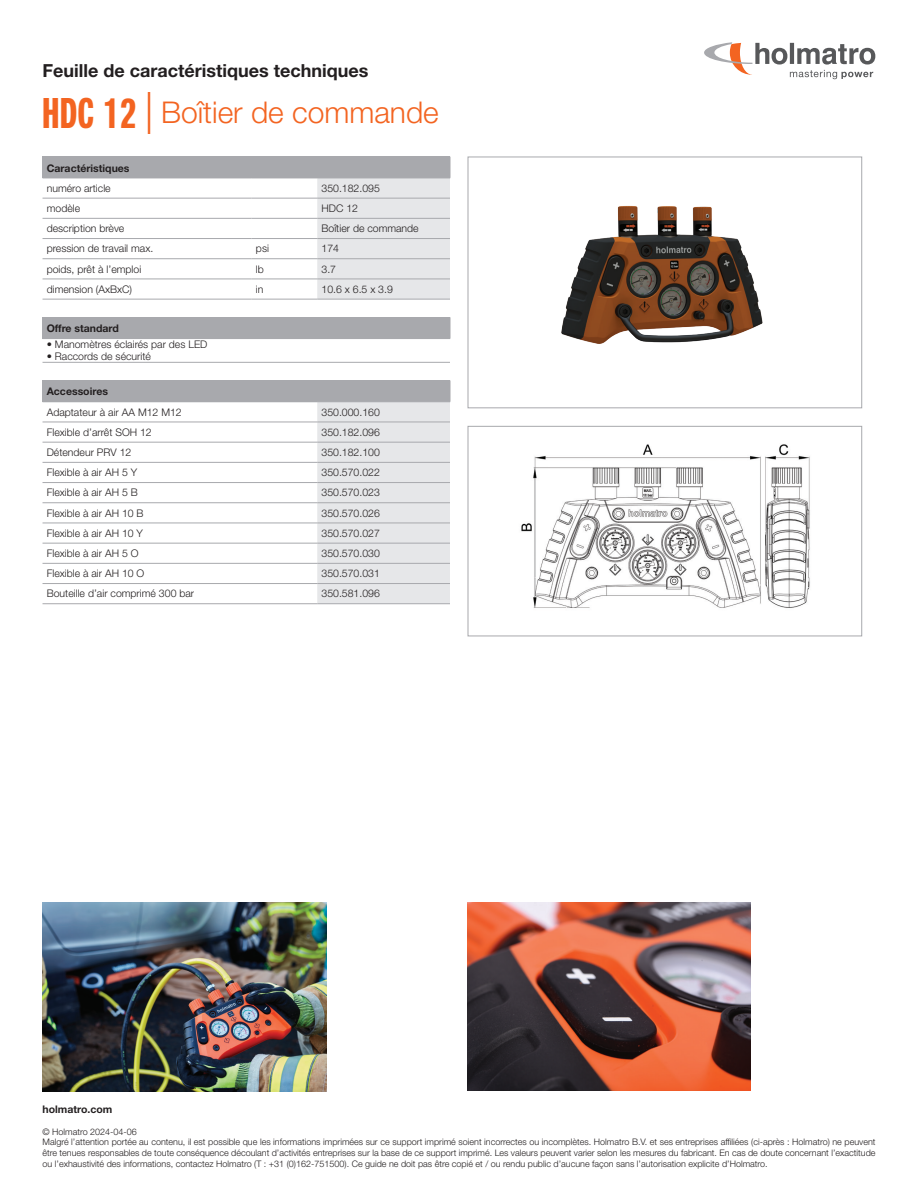
<style>
.page{position:relative;width:918px;height:1188px;background:#fff}
.page>*{position:absolute;margin:0;border:0;box-sizing:border-box;transform-origin:0 0}
.t1{font:300 30px "Helvetica Neue LT Std";color:#f36421}
.t2{font:700 18px "Helvetica Neue LT Std";color:#231f20}
.t3{font:300 10.5px "Helvetica Neue LT Std";color:#231f20}
.t4{font:700 10.5px "Helvetica Neue LT Std";color:#231f20}
.t5{font:300 9px/10.8px "Helvetica Neue LT Std";color:#231f20}
.s1{font-family:"Neue Helvetica Pro 79 Cm";font-weight:700;font-size:42px}
.s2{font-size:42px}
</style>
<div class="page">
<svg style="left:704px;top:42px;width:171px;height:37px"></svg>
<div style="left:43px;top:157px;width:407px;height:21px;background:#a8a9ad"></div>
<svg style="left:317px;top:157px;width:134px;height:142px"></svg>
<hr style="left:43px;top:178px;width:209px;height:1px;background:#a8a9ad">
<hr style="left:252px;top:178px;width:65px;height:1px;background:#a8a9ad">
<hr style="left:317px;top:178px;width:133px;height:1px;background:#a8a9ad">
<hr style="left:43px;top:198px;width:209px;height:1px;background:#a8a9ad">
<hr style="left:252px;top:198px;width:65px;height:1px;background:#a8a9ad">
<hr style="left:317px;top:198px;width:133px;height:1px;background:#a8a9ad">
<hr style="left:43px;top:218px;width:209px;height:1px;background:#a8a9ad">
<hr style="left:252px;top:218px;width:65px;height:1px;background:#a8a9ad">
<hr style="left:317px;top:218px;width:133px;height:1px;background:#a8a9ad">
<hr style="left:43px;top:238px;width:209px;height:1px;background:#a8a9ad">
<hr style="left:252px;top:238px;width:65px;height:1px;background:#a8a9ad">
<hr style="left:317px;top:238px;width:133px;height:1px;background:#a8a9ad">
<hr style="left:43px;top:258px;width:209px;height:1px;background:#a8a9ad">
<hr style="left:252px;top:258px;width:65px;height:1px;background:#a8a9ad">
<hr style="left:317px;top:258px;width:133px;height:1px;background:#a8a9ad">
<hr style="left:43px;top:299px;width:209px;height:1px;background:#a8a9ad">
<hr style="left:43px;top:279px;width:209px;height:1px;background:#a8a9ad">
<hr style="left:252px;top:299px;width:65px;height:1px;background:#a8a9ad">
<hr style="left:252px;top:279px;width:65px;height:1px;background:#a8a9ad">
<hr style="left:317px;top:299px;width:133px;height:1px;background:#a8a9ad">
<hr style="left:317px;top:279px;width:133px;height:1px;background:#a8a9ad">
<div style="left:43px;top:317px;width:407px;height:22px;background:#a8a9ad"></div>
<svg style="left:450px;top:317px;width:1px;height:21px"></svg>
<hr style="left:43px;top:362px;width:407px;height:1px;background:#a8a9ad">
<div style="left:43px;top:381px;width:407px;height:21px;background:#a8a9ad"></div>
<svg style="left:317px;top:381px;width:134px;height:222px"></svg>
<hr style="left:43px;top:402px;width:274px;height:1px;background:#a8a9ad">
<hr style="left:317px;top:402px;width:133px;height:1px;background:#a8a9ad">
<hr style="left:43px;top:422px;width:274px;height:1px;background:#a8a9ad">
<hr style="left:317px;top:422px;width:133px;height:1px;background:#a8a9ad">
<hr style="left:43px;top:442px;width:274px;height:1px;background:#a8a9ad">
<hr style="left:317px;top:442px;width:133px;height:1px;background:#a8a9ad">
<hr style="left:43px;top:462px;width:274px;height:1px;background:#a8a9ad">
<hr style="left:317px;top:462px;width:133px;height:1px;background:#a8a9ad">
<hr style="left:43px;top:482px;width:274px;height:1px;background:#a8a9ad">
<hr style="left:317px;top:482px;width:133px;height:1px;background:#a8a9ad">
<hr style="left:43px;top:502px;width:274px;height:1px;background:#a8a9ad">
<hr style="left:317px;top:502px;width:133px;height:1px;background:#a8a9ad">
<hr style="left:43px;top:523px;width:274px;height:1px;background:#a8a9ad">
<hr style="left:317px;top:523px;width:133px;height:1px;background:#a8a9ad">
<hr style="left:43px;top:543px;width:274px;height:1px;background:#a8a9ad">
<hr style="left:317px;top:543px;width:133px;height:1px;background:#a8a9ad">
<hr style="left:43px;top:563px;width:274px;height:1px;background:#a8a9ad">
<hr style="left:317px;top:563px;width:133px;height:1px;background:#a8a9ad">
<hr style="left:43px;top:603px;width:274px;height:1px;background:#a8a9ad">
<hr style="left:43px;top:583px;width:274px;height:1px;background:#a8a9ad">
<hr style="left:317px;top:603px;width:133px;height:1px;background:#a8a9ad">
<hr style="left:317px;top:583px;width:133px;height:1px;background:#a8a9ad">
<img style="left:43px;top:902px;width:283px;height:189px">
<img style="left:468px;top:902px;width:282px;height:189px">
<img style="left:521px;top:444px;width:289px;height:164px">
<div style="left:468px;top:426px;width:394px;height:210px;border:1px solid #a8a9ad"></div>
<img style="left:561px;top:205px;width:202px;height:139px">
<div style="left:468px;top:157px;width:394px;height:251px;border:1px solid #a8a9ad"></div>
<h2 class="t2" style="left:43px;top:59px;width:327px">Feuille de caractéristiques techniques</h2>
<h1 class="t1" style="left:43px;top:94px;width:398px"><span class="s1">HDC 12</span> <span class="s2">|</span> Boîtier de commande</h1>
<p class="t4" style="left:47px;top:161px;width:84px">Caractéristiques</p>
<p class="t3" style="left:47px;top:182px;width:65px">numéro article</p>
<p class="t3" style="left:322px;top:182px;width:60px">350.182.095</p>
<p class="t3" style="left:47px;top:202px;width:35px">modèle</p>
<p class="t3" style="left:322px;top:202px;width:38px">HDC 12</p>
<p class="t3" style="left:47px;top:222px;width:79px">description brève</p>
<p class="t3" style="left:322px;top:222px;width:99px">Boîtier de commande</p>
<p class="t3" style="left:47px;top:242px;width:108px">pression de travail max.</p>
<p class="t3" style="left:256px;top:242px;width:15px">psi</p>
<p class="t3" style="left:322px;top:242px;width:19px">174</p>
<p class="t3" style="left:47px;top:262px;width:96px">poids, prêt à l’emploi</p>
<p class="t3" style="left:256px;top:262px;width:9px">lb</p>
<p class="t3" style="left:322px;top:262px;width:16px">3.7</p>
<p class="t3" style="left:47px;top:283px;width:87px">dimension (AxBxC)</p>
<p class="t3" style="left:256px;top:283px;width:9px">in</p>
<p class="t3" style="left:322px;top:283px;width:73px">10.6 x 6.5 x 3.9</p>
<p class="t4" style="left:47px;top:322px;width:74px">Offre standard</p>
<p class="t3" style="left:47px;top:338px;width:162px">• Manomètres éclairés par des LED</p>
<p class="t3" style="left:47px;top:350px;width:106px">• Raccords de sécurité</p>
<p class="t4" style="left:47px;top:385px;width:63px">Accessoires</p>
<p class="t3" style="left:47px;top:405px;width:136px">Adaptateur à air AA M12 M12</p>
<p class="t3" style="left:322px;top:405px;width:60px">350.000.160</p>
<p class="t3" style="left:47px;top:426px;width:107px">Flexible d’arrêt SOH 12</p>
<p class="t3" style="left:322px;top:426px;width:60px">350.182.096</p>
<p class="t3" style="left:47px;top:446px;width:86px">Détendeur PRV 12</p>
<p class="t3" style="left:322px;top:446px;width:60px">350.182.100</p>
<p class="t3" style="left:47px;top:466px;width:92px">Flexible à air AH 5 Y</p>
<p class="t3" style="left:322px;top:466px;width:60px">350.570.022</p>
<p class="t3" style="left:47px;top:486px;width:93px">Flexible à air AH 5 B</p>
<p class="t3" style="left:322px;top:486px;width:60px">350.570.023</p>
<p class="t3" style="left:47px;top:506px;width:98px">Flexible à air AH 10 B</p>
<p class="t3" style="left:322px;top:506px;width:60px">350.570.026</p>
<p class="t3" style="left:47px;top:527px;width:98px">Flexible à air AH 10 Y</p>
<p class="t3" style="left:322px;top:527px;width:60px">350.570.027</p>
<p class="t3" style="left:47px;top:547px;width:93px">Flexible à air AH 5 O</p>
<p class="t3" style="left:322px;top:547px;width:60px">350.570.030</p>
<p class="t3" style="left:47px;top:567px;width:99px">Flexible à air AH 10 O</p>
<p class="t3" style="left:322px;top:567px;width:60px">350.570.031</p>
<p class="t3" style="left:47px;top:587px;width:149px">Bouteille d’air comprimé 300 bar</p>
<p class="t3" style="left:322px;top:587px;width:60px">350.581.096</p>
<p class="t4" style="left:43px;top:1103px;width:71px">holmatro.com</p>
<p class="t5" style="left:43px;top:1126px;width:835px">© Holmatro 2024-04-06<br>Malgré l’attention portée au contenu, il est possible que les informations imprimées sur ce support imprimé soient incorrectes ou incomplètes. Holmatro B.V. et ses entreprises affiliées (ci-après : Holmatro) ne peuvent être tenues responsables de toute conséquence découlant d’activités entreprises sur la base de ce support imprimé. Les valeurs peuvent varier selon les mesures du fabricant. En cas de doute concernant l’exactitude ou l’exhaustivité des informations, contactez Holmatro (T : +31 (0)162-751500). Ce guide ne doit pas être copié et / ou rendu public d’aucune façon sans l’autorisation explicite d’Holmatro.</p>
</div>
